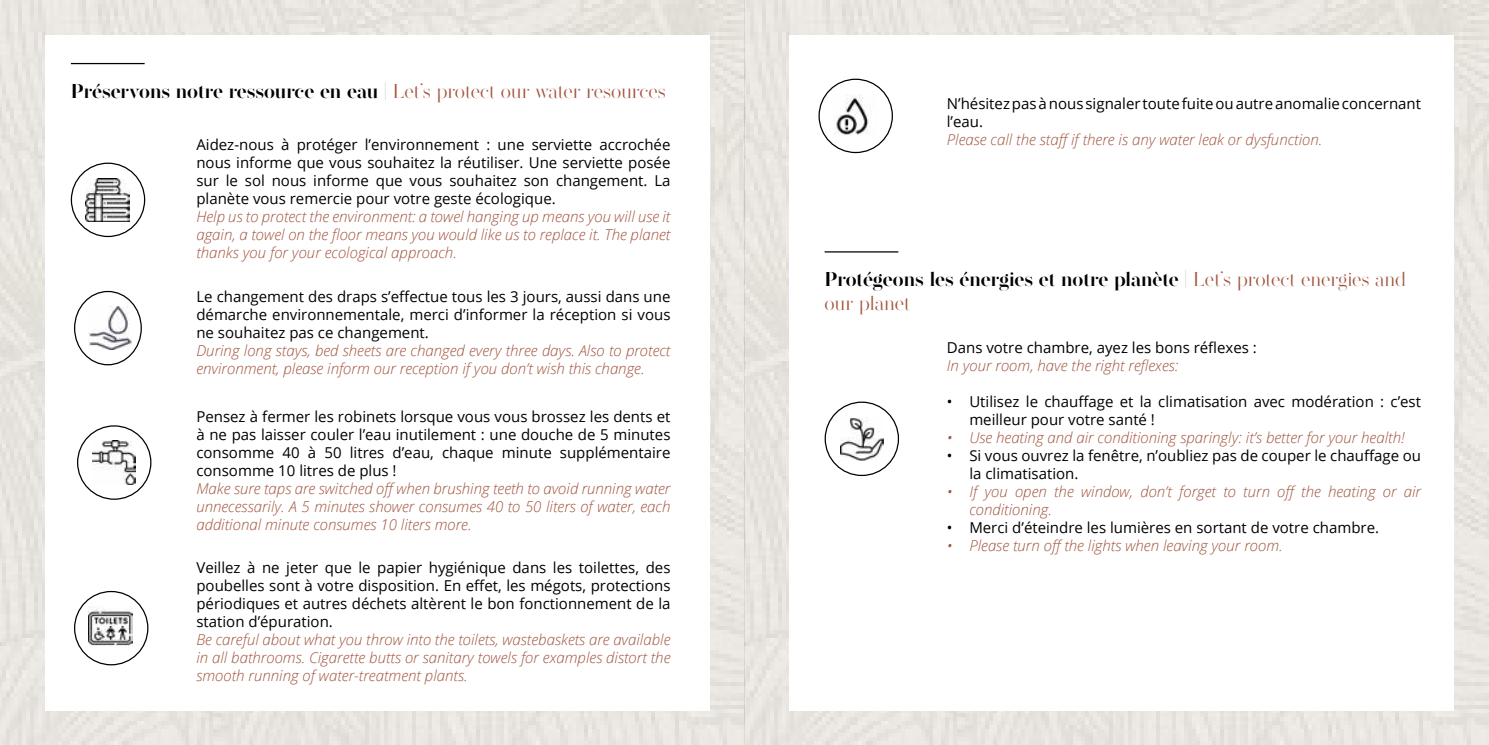
<style>
.page{position:relative;width:1489px;height:745px;background:#fff}
.page>*{position:absolute;margin:0;border:0;box-sizing:border-box;transform-origin:0 0}
.t1{font:600 20px/24px "Operetta 52";color:#000}
.t2{font:15px/18px "Open Sans";color:#000;text-align:justify}
.t3{font:italic 300 15px/18px "Open Sans";color:#a1533c;text-align:justify}
.s1{font-weight:500}
.s2{font-weight:300;color:#a1533c}
</style>
<div class="page">
<img style="left:0;top:0;width:1488px;height:744px">
<div style="left:45px;top:35px;width:664px;height:674px;background:#fff"></div>
<div style="left:789px;top:35px;width:664px;height:674px;background:#fff"></div>
<img style="left:92px;top:440px;width:44px;height:44px">
<div style="left:77px;top:425px;width:74px;height:74px;border:1px solid #000;border-radius:50%"></div>
<img style="left:89px;top:607px;width:43px;height:39px">
<div style="left:74px;top:590px;width:74px;height:75px;border:1px solid #000;border-radius:50%"></div>
<hr style="left:71px;top:63px;width:74px;height:1px;background:#000">
<img style="left:86px;top:178px;width:43px;height:43px">
<div style="left:71px;top:162px;width:74px;height:75px;border:1px solid #000;border-radius:50%"></div>
<img style="left:89px;top:306px;width:42px;height:43px">
<div style="left:74px;top:291px;width:68px;height:74px;border:1px solid #000;border-radius:50%"></div>
<img style="left:834px;top:94px;width:35px;height:41px">
<div style="left:818px;top:79px;width:74px;height:74px;border:1px solid #000;border-radius:50%"></div>
<img style="left:840px;top:418px;width:43px;height:42px">
<div style="left:824px;top:401px;width:75px;height:74px;border:1px solid #000;border-radius:50%"></div>
<hr style="left:824px;top:251px;width:74px;height:1px;background:#000">
<h1 class="t1" style="left:71px;top:79px;width:596px">Préservons notre ressource en eau <span class="s1">|</span> <span class="s2">Let’s protect our water resources</span></h1>
<p class="t2" style="left:196px;top:135px;width:475px">Aidez-nous à protéger l’environnement : une serviette accrochée nous informe que vous souhaitez la réutiliser. Une serviette posée sur le sol nous informe que vous souhaitez son changement. La planète vous remercie pour votre geste écologique.</p>
<p class="t3" style="left:196px;top:207px;width:475px">Help us to protect the environment: a towel hanging up means you will use it again, a towel on the floor means you would like us to replace it. The planet thanks you for your ecological approach.</p>
<p class="t2" style="left:196px;top:287px;width:475px">Le changement des draps s’effectue tous les 3 jours, aussi dans une démarche environnementale, merci d’informer la réception si vous ne souhaitez pas ce changement.</p>
<p class="t3" style="left:196px;top:341px;width:475px">During long stays, bed sheets are changed every three days. Also to protect environment, please inform our reception if you don’t wish this change.</p>
<p class="t2" style="left:196px;top:406px;width:475px">Pensez à fermer les robinets lorsque vous vous brossez les dents et à ne pas laisser couler l’eau inutilement : une douche de 5 minutes consomme 40 à 50 litres d’eau, chaque minute supplémentaire consomme 10 litres de plus !</p>
<p class="t3" style="left:196px;top:478px;width:475px">Make sure taps are switched off when brushing teeth to avoid running water unnecessarily. A 5 minutes shower consumes 40 to 50 liters of water, each additional minute consumes 10 liters more.</p>
<p class="t2" style="left:196px;top:558px;width:475px">Veillez à ne jeter que le papier hygiénique dans les toilettes, des poubelles sont à votre disposition. En effet, les mégots, protections périodiques et autres déchets altèrent le bon fonctionnement de la station d’épuration.</p>
<p class="t3" style="left:196px;top:629px;width:475px">Be careful about what you throw into the toilets, wastebaskets are available in all bathrooms. Cigarette butts or sanitary towels for examples distort the smooth running of water-treatment plants.</p>
<p class="t2" style="left:946px;top:94px;width:476px">N’hésitez pas à nous signaler toute fuite ou autre anomalie concernant l’eau.</p>
<p class="t3" style="left:946px;top:130px;width:377px">Please call the staff if there is any water leak or dysfunction.</p>
<h1 class="t1" style="left:824px;top:267px;width:583px">Protégeons les énergies et notre planète <span class="s1">|</span> <span class="s2">Let’s protect energies and our planet</span></h1>
<p class="t2" style="left:946px;top:337px;width:311px">Dans votre chambre, ayez les bons réflexes :</p>
<p class="t3" style="left:946px;top:355px;width:233px">In your room, have the right reflexes:</p>
<p class="t2" style="left:969px;top:391px;width:453px;text-indent:-22px">• Utilisez le chauffage et la climatisation avec modération : c’est meilleur pour votre santé !</p>
<p class="t3" style="left:946px;top:427px;width:459px">• Use heating and air conditioning sparingly: it’s better for your health!</p>
<p class="t2" style="left:969px;top:445px;width:453px;text-indent:-22px">• Si vous ouvrez la fenêtre, n’oubliez pas de couper le chauffage ou la climatisation.</p>
<p class="t3" style="left:969px;top:481px;width:453px;text-indent:-22px">• If you open the window, don’t forget to turn off the heating or air conditioning.</p>
<p class="t2" style="left:946px;top:517px;width:434px">• Merci d’éteindre les lumières en sortant de votre chambre.</p>
<p class="t3" style="left:946px;top:535px;width:337px">• Please turn off the lights when leaving your room.</p>
</div>
